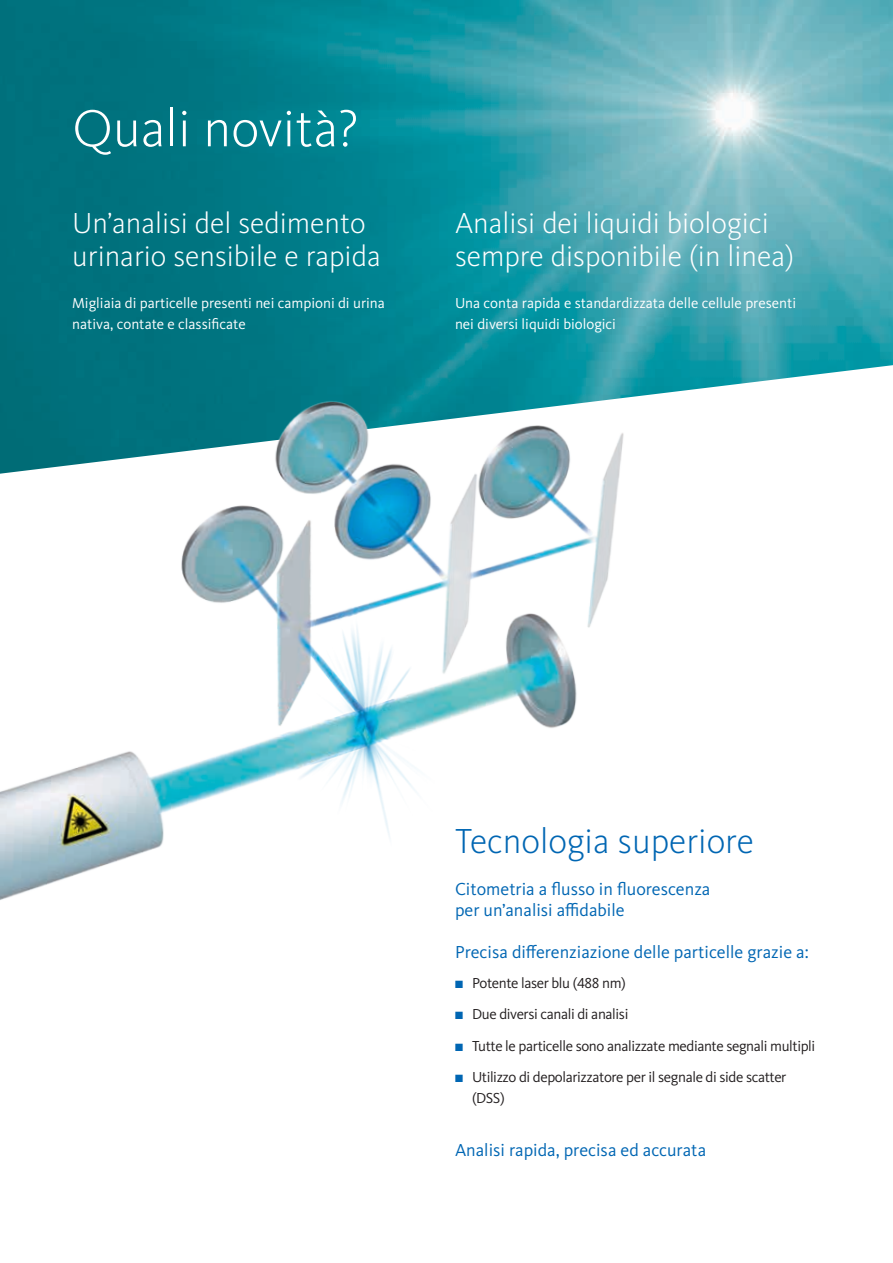
<style>
.page{position:relative;width:893px;height:1263px;background:#fff}
.page>*{position:absolute;margin:0;border:0;box-sizing:border-box;transform-origin:0 0}
.t1{font:300 54px "Kievit Pro";color:#fff}
.t2{font:300 36px "Kievit Pro";color:#0066b3}
.t3{font:300 30px/33px "Kievit Pro";color:#fff}
.t4{font:18px/21px "Kievit Pro";color:#0066b3}
.t5{font:15px/21px "Kievit Pro";letter-spacing:-.025em;color:#231f20}
.t6{font:15px/21px "Kievit Pro";color:#fff}
.s1{color:#0066b3}
</style>
<div class="page">
<img style="left:0;top:0;width:893px;height:394px">
<img style="left:0;top:376px;width:656px;height:524px">
<h1 class="t1" style="left:72px;top:96px;width:288px">Quali novità?</h1>
<h3 class="t3" style="left:72px;top:207px;width:310px">Un’analisi del sedimento urinario sensibile e rapida</h3>
<p class="t6" style="left:72px;top:293px;width:314px">Migliaia di particelle presenti nei campioni di urina nativa, contate e classificate</p>
<h3 class="t3" style="left:455px;top:207px;width:341px">Analisi dei liquidi biologici sempre disponibile (in linea)</h3>
<p class="t6" style="left:455px;top:293px;width:343px">Una conta rapida e standardizzata delle cellule presenti nei diversi liquidi biologici</p>
<h2 class="t2" style="left:455px;top:820px;width:301px">Tecnologia superiore</h2>
<p class="t4" style="left:455px;top:879px;width:257px">Citometria a flusso in fluorescenza per un’analisi affidabile</p>
<p class="t4" style="left:455px;top:942px;width:355px">Precisa differenziazione delle particelle grazie a:</p>
<p class="t5" style="left:455px;top:972px;width:172px"><span class="s1">■</span> Potente laser blu (488 nm)</p>
<p class="t5" style="left:455px;top:1004px;width:175px"><span class="s1">■</span> Due diversi canali di analisi</p>
<p class="t5" style="left:455px;top:1035px;width:362px"><span class="s1">■</span> Tutte le particelle sono analizzate mediante segnali multipli</p>
<p class="t5" style="left:472px;top:1067px;width:316px;text-indent:-17px"><span class="s1">■</span> Utilizzo di depolarizzatore per il segnale di side scatter (DSS)</p>
<p class="t4" style="left:455px;top:1139px;width:253px">Analisi rapida, precisa ed accurata</p>
</div>
